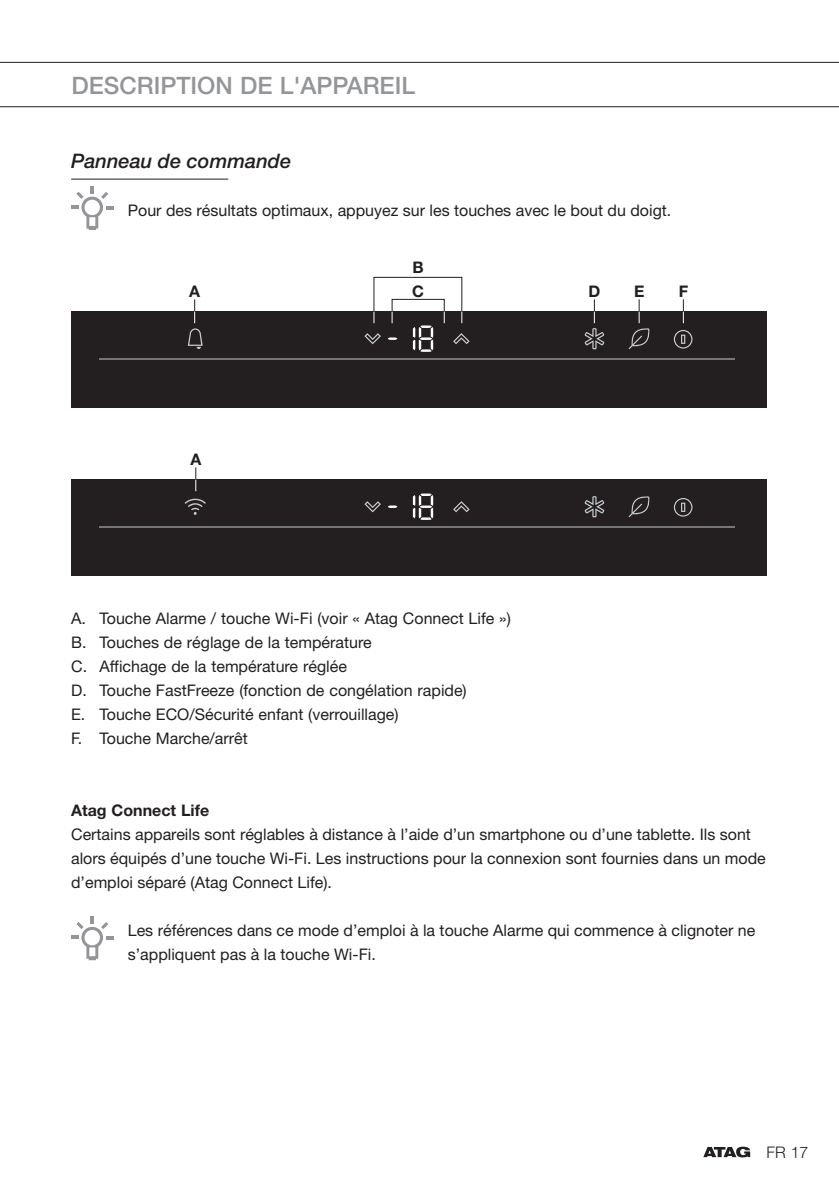
<style>
.page{position:relative;width:839px;height:1191px;background:#fff}
.page>*{position:absolute;margin:0;border:0;box-sizing:border-box;transform-origin:0 0}
.t1{font:500 24px "Helvetica Neue";color:#939598}
.t2{font:italic 500 20px "Helvetica Neue";color:#231f20}
.t3{font:16px/24px "Helvetica Neue";color:#231f20}
.t4{font:700 16px "Helvetica Neue";color:#231f20}
.t5{font:300 16px "Helvetica Neue";color:#231f20}
</style>
<div class="page">
<hr style="left:0;top:62px;width:839px;height:1px;background:#231f20">
<hr style="left:0;top:106px;width:839px;height:1px;background:#231f20">
<svg style="left:703px;top:1146px;width:47px;height:11px"></svg>
<hr style="left:71px;top:179px;width:157px;height:1px;background:#231f20">
<div style="left:71px;top:311px;width:695px;height:96px;background:#231f20"></div>
<svg style="left:364px;top:333px;width:17px;height:11px"></svg>
<svg style="left:453px;top:333px;width:17px;height:11px"></svg>
<svg style="left:674px;top:330px;width:18px;height:18px"></svg>
<hr style="left:99px;top:359px;width:636px;height:1px;background:#757679">
<svg style="left:188px;top:299px;width:15px;height:50px"></svg>
<svg style="left:585px;top:299px;width:19px;height:50px"></svg>
<svg style="left:629px;top:299px;width:21px;height:50px"></svg>
<svg style="left:388px;top:312px;width:45px;height:40px"></svg>
<div style="left:392px;top:299px;width:53px;height:13px;border:1px solid #231f20"></div>
<div style="left:373px;top:277px;width:89px;height:35px;border:1px solid #231f20"></div>
<svg style="left:683px;top:299px;width:1px;height:24px"></svg>
<div style="left:71px;top:479px;width:695px;height:96px;background:#231f20"></div>
<svg style="left:585px;top:496px;width:19px;height:21px"></svg>
<svg style="left:364px;top:501px;width:17px;height:11px"></svg>
<svg style="left:453px;top:501px;width:17px;height:11px"></svg>
<svg style="left:674px;top:498px;width:18px;height:18px"></svg>
<svg style="left:629px;top:496px;width:21px;height:21px"></svg>
<hr style="left:99px;top:527px;width:636px;height:1px;background:#757679">
<svg style="left:388px;top:493px;width:45px;height:27px"></svg>
<svg style="left:185px;top:498px;width:21px;height:17px"></svg>
<svg style="left:195px;top:467px;width:1px;height:24px"></svg>
<svg style="left:71px;top:186px;width:42px;height:44px"></svg>
<svg style="left:71px;top:916px;width:42px;height:44px"></svg>
<h1 class="t1" style="left:71px;top:71px;width:345px">DESCRIPTION DE L'APPAREIL</h1>
<p class="t2" style="left:71px;top:149px;width:222px">Panneau de commande</p>
<p class="t3" style="left:128px;top:198px;width:545px">Pour des résultats optimaux, appuyez sur les touches avec le bout du doigt.</p>
<p class="t4" style="left:413px;top:258px;width:13px">B</p>
<p class="t4" style="left:189px;top:281px;width:12px">A</p>
<p class="t4" style="left:412px;top:281px;width:13px">C</p>
<p class="t4" style="left:588px;top:281px;width:13px">D</p>
<p class="t4" style="left:634px;top:281px;width:12px">E</p>
<p class="t4" style="left:679px;top:281px;width:11px">F</p>
<p class="t4" style="left:190px;top:449px;width:12px">A</p>
<p class="t3" style="left:71px;top:606px;width:441px">A. Touche Alarme / touche Wi-Fi (voir « Atag Connect Life »)<br>B. Touches de réglage de la température<br>C. Affichage de la température réglée<br>D. Touche FastFreeze (fonction de congélation rapide)<br>E. Touche ECO/Sécurité enfant (verrouillage)<br>F. Touche Marche/arrêt</p>
<p class="t4" style="left:71px;top:800px;width:140px">Atag Connect Life</p>
<p class="t3" style="left:71px;top:822px;width:696px">Certains appareils sont réglables à distance à l’aide d’un smartphone ou d’une tablette. Ils sont alors équipés d’une touche Wi-Fi. Les instructions pour la connexion sont fournies dans un mode d’emploi séparé (Atag Connect Life).</p>
<p class="t3" style="left:128px;top:918px;width:629px">Les références dans ce mode d’emploi à la touche Alarme qui commence à clignoter ne s’appliquent pas à la touche Wi-Fi.</p>
<p class="t5" style="left:766px;top:1142px;width:43px">FR 17</p>
</div>
